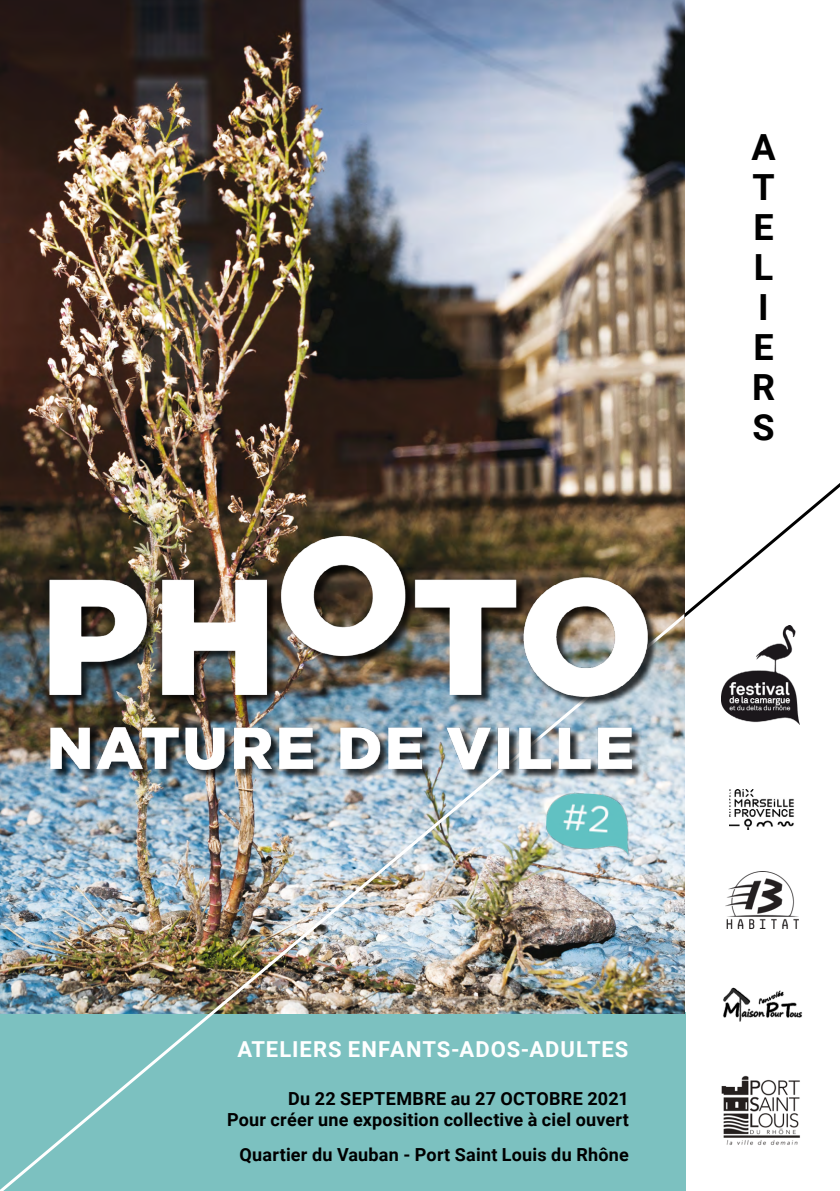
<style>
.page{position:relative;width:840px;height:1191px;background:#fff}
.page>*{position:absolute;margin:0;border:0;box-sizing:border-box;transform-origin:0 0}
.t1{font:700 36px/40px "Roboto";color:#000}
.t2{font:700 22px "Roboto";letter-spacing:.04em;color:#fff}
.t3{font:700 18px/21.6px "Roboto";letter-spacing:.015em;color:#000;text-align:right}
</style>
<div class="page">
<img style="left:0;top:0;width:683px;height:614px">
<svg style="left:683px;top:468px;width:156px;height:150px"></svg>
<img style="left:0;top:614px;width:683px;height:577px">
<img style="left:721px;top:1075px;width:79px;height:70px">
<img style="left:721px;top:625px;width:78px;height:99px">
<img style="left:725px;top:871px;width:73px;height:57px">
<img style="left:14px;top:527px;width:656px;height:322px">
<img style="left:542px;top:790px;width:107px;height:83px">
<img style="left:723px;top:987px;width:79px;height:35px">
<img style="left:729px;top:789px;width:65px;height:40px">
<h1 class="t1" style="left:751px;top:126px;width:26px">A<br>T<br>E<br>L<br>I<br>E<br>R<br>S</h1>
<p class="t2" style="left:237px;top:1033px;width:392px">ATELIERS ENFANTS-ADOS-ADULTES</p>
<p class="t3" style="left:227px;top:1086px;width:403px">Du 22 SEPTEMBRE au 27 OCTOBRE 2021<br>Pour créer une exposition collective à ciel ouvert</p>
<p class="t3" style="left:239px;top:1143px;width:390px">Quartier du Vauban - Port Saint Louis du Rhône</p>
</div>
